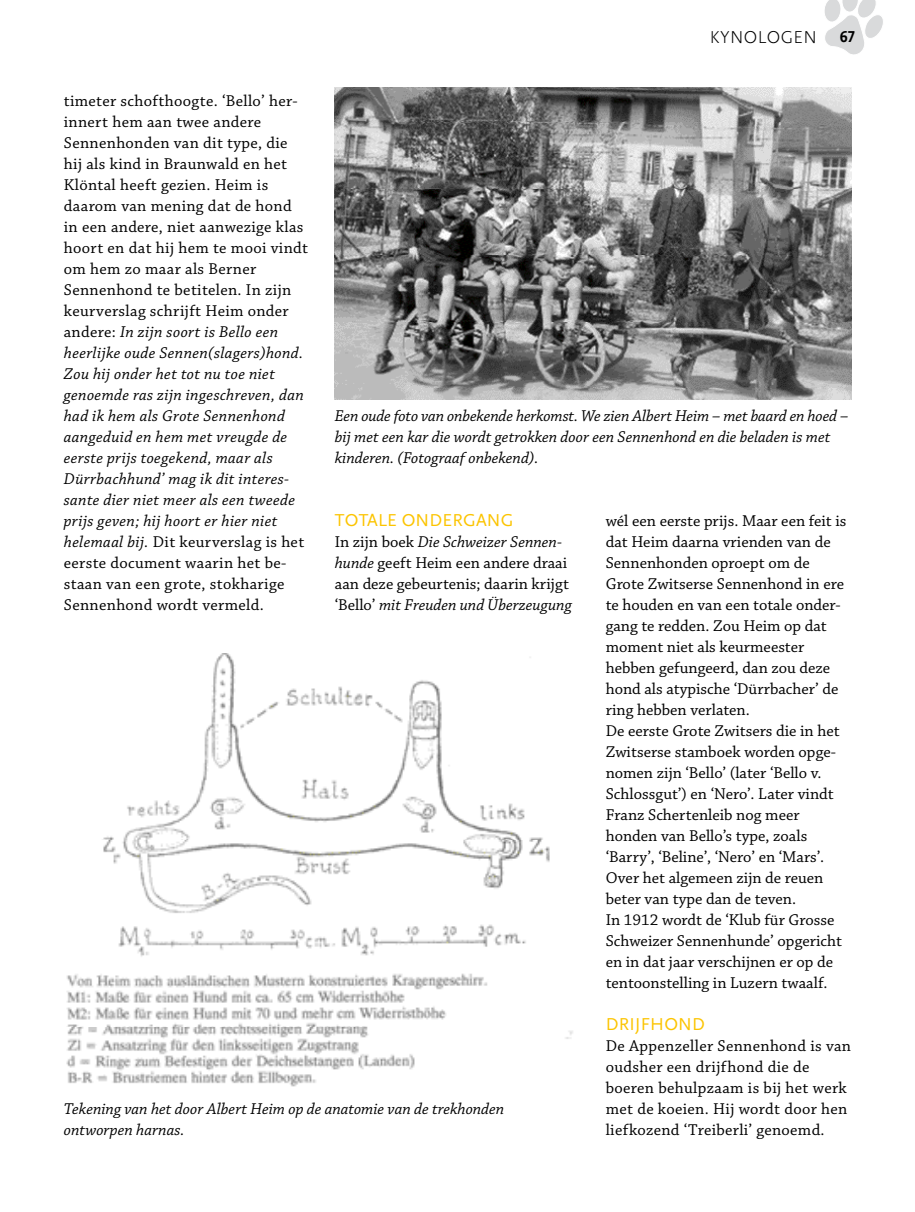
<style>
.page{position:relative;width:915px;height:1212px;background:#fff}
.page>*{position:absolute;margin:0;border:0;box-sizing:border-box;transform-origin:0 0}
.t1{font:18px "Scala Sans Pro";letter-spacing:.01em;color:#fcc400}
.t2{font:300 18px "Scala Sans Pro";letter-spacing:.02em;color:#000}
.t3{font:16.5px/21px "Chaparral Pro";letter-spacing:.005em;color:#000}
.t4{font:italic 16.5px/21px "Chaparral Pro";color:#000}
.t5{font:700 16.5px "Scala Sans Pro";color:#000;scale:.95 1}
.s1{font-style:italic}
</style>
<div class="page">
<svg style="left:824px;top:0;width:59px;height:55px"></svg>
<img style="left:334px;top:88px;width:516px;height:312px">
<img style="left:66px;top:653px;width:507px;height:434px">
<p class="t2" style="left:709px;top:27px;width:108px">KYNOLOGEN</p>
<p class="t5" style="left:839px;top:27px;width:17px">67</p>
<p class="t3" style="left:64px;top:90px;width:246px">timeter schofthoogte. ‘Bello’ her&shy;innert hem aan twee andere<br>Sennenhonden van dit type, die hij als kind in Braunwald en het<br>Klöntal heeft gezien. Heim is daarom van mening dat de hond in een andere, niet aanwezige klas hoort en dat hij hem te mooi vindt om hem zo maar als Berner<br>Sennenhond te betitelen. In zijn keurverslag schrijft Heim onder andere: <span class="s1">In zijn soort is Bello een heerlijke oude Sennen(slagers)hond.<br>Zou hij onder het tot nu toe niet genoemde ras zijn ingeschreven, dan had ik hem als Grote Sennenhond aangeduid en hem met vreugde de eerste prijs toegekend, maar als<br>Dürrbachhund’ mag ik dit interes&shy;sante dier niet meer als een tweede prijs geven; hij hoort er hier niet helemaal bij.</span> Dit keurverslag is het eerste document waarin het be&shy;staan van een grote, stokharige<br>Sennenhond wordt vermeld.</p>
<p class="t4" style="left:334px;top:405px;width:515px">Een oude foto van onbekende herkomst. We zien Albert Heim – met baard en hoed – bij met een kar die wordt getrokken door een Sennenhond en die beladen is met kinderen. (Fotograaf onbekend).</p>
<p class="t1" style="left:335px;top:509px;width:180px">TOTALE ONDERGANG</p>
<p class="t3" style="left:334px;top:531px;width:238px">In zijn boek <span class="s1">Die Schweizer Sennen&shy;hunde</span> geeft Heim een andere draai aan deze gebeurtenis; daarin krijgt ‘Bello’ <span class="s1">mit Freuden und Überzeugung</span></p>
<p class="t3" style="left:605px;top:510px;width:242px">wél een eerste prijs. Maar een feit is dat Heim daarna vrienden van de<br>Sennenhonden oproept om de<br>Grote Zwitserse Sennenhond in ere te houden en van een totale onder&shy;gang te redden. Zou Heim op dat moment niet als keurmeester hebben gefungeerd, dan zou deze hond als atypische ‘Dürrbacher’ de ring hebben verlaten.<br>De eerste Grote Zwitsers die in het<br>Zwitserse stamboek worden opge&shy;nomen zijn ‘Bello’ (later ‘Bello v.<br>Schlossgut’) en ‘Nero’. Later vindt<br>Franz Schertenleib nog meer honden van Bello’s type, zoals ‘Barry’, ‘Beline’, ‘Nero’ en ‘Mars’.<br>Over het algemeen zijn de reuen beter van type dan de teven.<br>In 1912 wordt de ‘Klub für Grosse<br>Schweizer Sennenhunde’ opgericht en in dat jaar verschijnen er op de tentoonstelling in Luzern twaalf.</p>
<p class="t1" style="left:605px;top:1013px;width:101px">DRIJFHOND</p>
<p class="t3" style="left:605px;top:1035px;width:247px">De Appenzeller Sennenhond is van oudsher een drijfhond die de boeren behulpzaam is bij het werk met de koeien. Hij wordt door hen liefkozend ‘Treiberli’ genoemd.</p>
<p class="t4" style="left:64px;top:1098px;width:442px">Tekening van het door Albert Heim op de anatomie van de trekhonden ontworpen harnas.</p>
</div>
